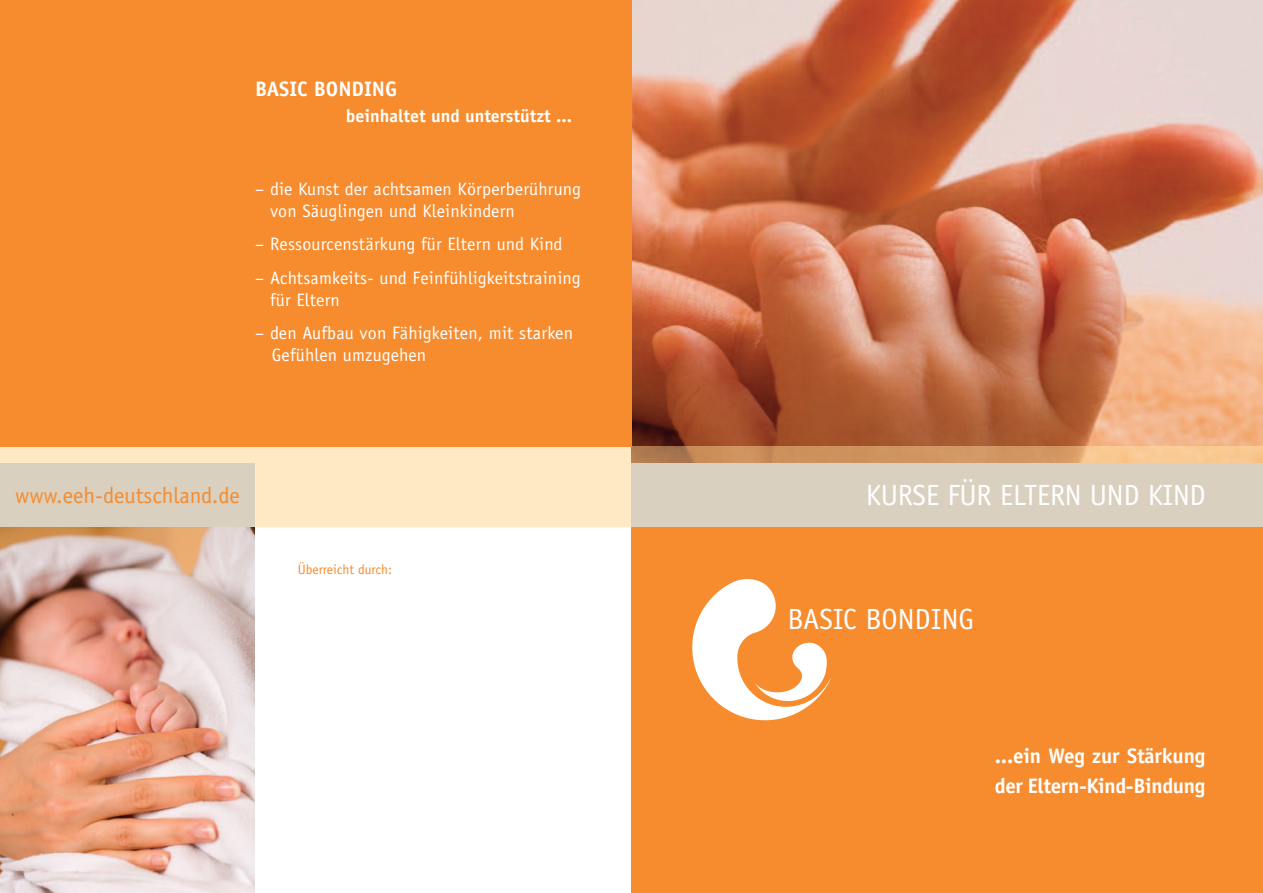
<style>
.page{position:relative;width:1263px;height:893px;background:#fff}
.page>*{position:absolute;margin:0;border:0;box-sizing:border-box;transform-origin:0 0}
.t1{font:29.25px "Officina Sans";letter-spacing:-.01em;color:#fff}
.t2{font:22.5px "Officina Sans";color:#f68c2e}
.t3{font:700 21px/30px "Officina Sans";letter-spacing:-.005em;color:#fff}
.t4{font:18px/21.6px "Officina Sans";letter-spacing:.01em;color:#fff}
.t5{font:700 18px "Officina Sans";color:#fff}
.t6{font:13.5px "Officina Sans";color:#f68c2e}
</style>
<div class="page">
<div style="left:631px;top:527px;width:632px;height:366px;background:#f68c2e"></div>
<img style="left:631px;top:0;width:632px;height:446px">
<div style="left:0;top:446px;width:631px;height:81px;background:#fee9c4"></div>
<img style="left:631px;top:446px;width:632px;height:17px">
<div style="left:0;top:463px;width:255px;height:64px;background:#d9d0c0"></div>
<div style="left:0;top:0;width:631px;height:446px;background:#f68c2e"></div>
<div style="left:631px;top:463px;width:632px;height:64px;background:#d9d0c0"></div>
<svg style="left:692px;top:579px;width:139px;height:141px"></svg>
<img style="left:0;top:527px;width:255px;height:366px">
<div style="left:787px;top:608px;width:230px;height:29px;background:#f68c2e"></div>
<p class="t3" style="left:255px;top:76px;width:143px">BASIC BONDING</p>
<p class="t5" style="left:346px;top:109px;width:228px">beinhaltet und unterstützt ...</p>
<p class="t4" style="left:270px;top:180px;width:313px;text-indent:-15px">– die Kunst der achtsamen Körperberührung von Säuglingen und Kleinkindern</p>
<p class="t4" style="left:255px;top:235px;width:309px">– Ressourcenstärkung für Eltern und Kind</p>
<p class="t4" style="left:270px;top:269px;width:312px;text-indent:-15px">– Achtsamkeits- und Feinfühligkeitstraining für Eltern</p>
<p class="t4" style="left:272px;top:324px;width:303px;text-indent:-17px">– den Aufbau von Fähigkeiten, mit starken<br>Gefühlen umzugehen</p>
<p class="t2" style="left:15px;top:487px;width:226px">www.eeh-deutschland.de</p>
<h1 class="t1" style="left:866px;top:484px;width:341px">KURSE FÜR ELTERN UND KIND</h1>
<p class="t6" style="left:298px;top:565px;width:96px">Überreicht durch:</p>
<h1 class="t1" style="left:787px;top:608px;width:188px">BASIC BONDING</h1>
<p class="t3" style="left:995px;top:742px;width:212px">...ein Weg zur Stärkung der Eltern-Kind-Bindung</p>
</div>
